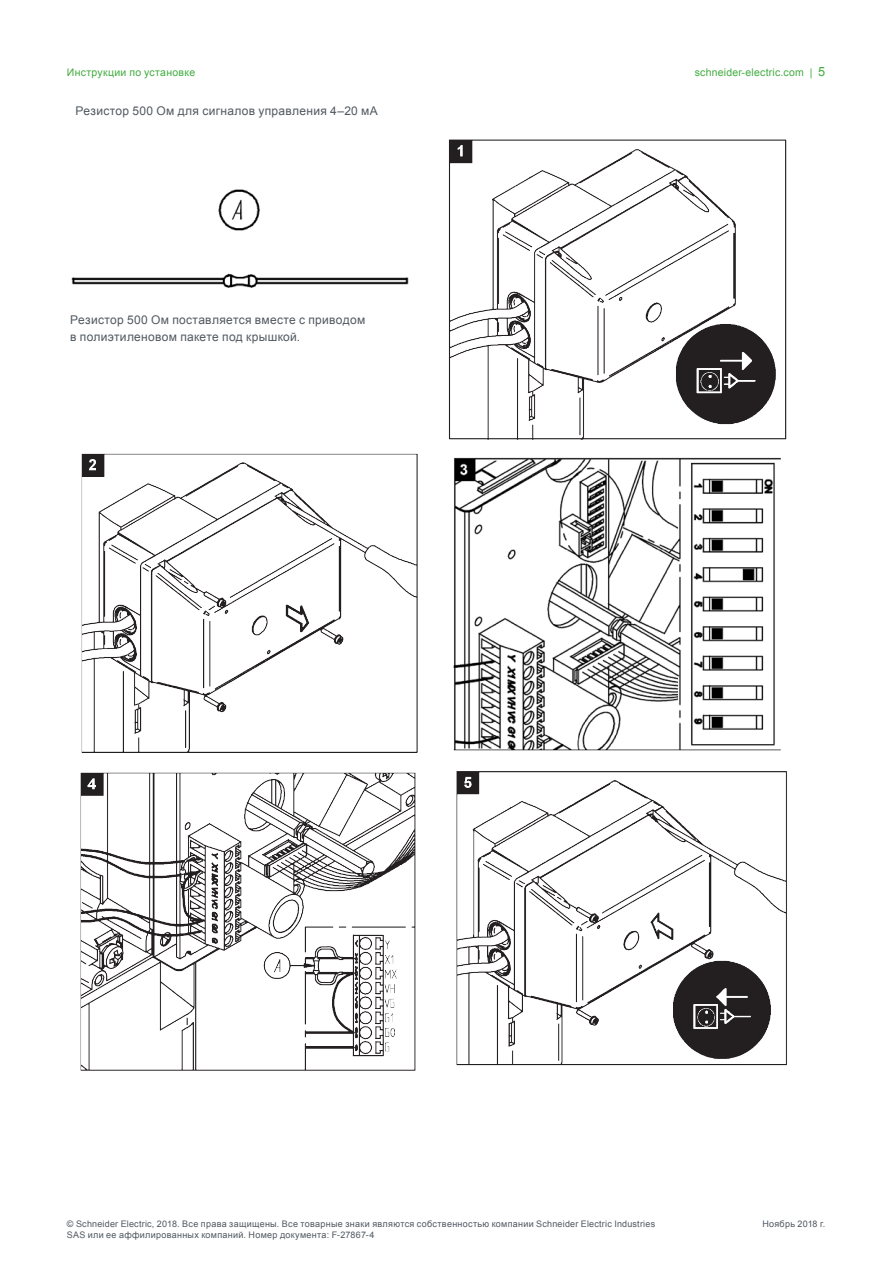
<style>
.page{position:relative;width:893px;height:1263px;background:#fff}
.page>*{position:absolute;margin:0;border:0;box-sizing:border-box;transform-origin:0 0}
.t1{font:12px/16.5px "Arial";letter-spacing:.025em;color:#505860}
.t2{font:10.5px "Arial";letter-spacing:.025em;color:#41ac3f}
.t3{font:9px/10.5px "Arial";letter-spacing:.03em;color:#505860}
.s1{font-size:12.75px}
</style>
<div class="page">
<img style="left:71px;top:139px;width:716px;height:932px">
<p class="t2" style="left:67px;top:65px;width:130px">Инструкции по установке</p>
<p class="t2" style="left:695px;top:65px;width:132px">schneider-electric.com | <span class="s1">5</span></p>
<h1 class="t1" style="left:75px;top:103px;width:304px">Резистор 500 Ом для сигналов управления 4–20 мА</h1>
<h1 class="t1" style="left:70px;top:312px;width:297px">Резистор 500 Ом поставляется вместе с приводом в полиэтиленовом пакете под крышкой.</h1>
<p class="t3" style="left:67px;top:1219px;width:590px">© Schneider Electric, 2018. Все права защищены. Все товарные знаки являются собственностью компании Schneider Electric Industries<br>SAS или ее аффилированных компаний. Номер документа: F-27867-4</p>
<p class="t3" style="left:762px;top:1219px;width:65px">Ноябрь 2018 г.</p>
</div>
